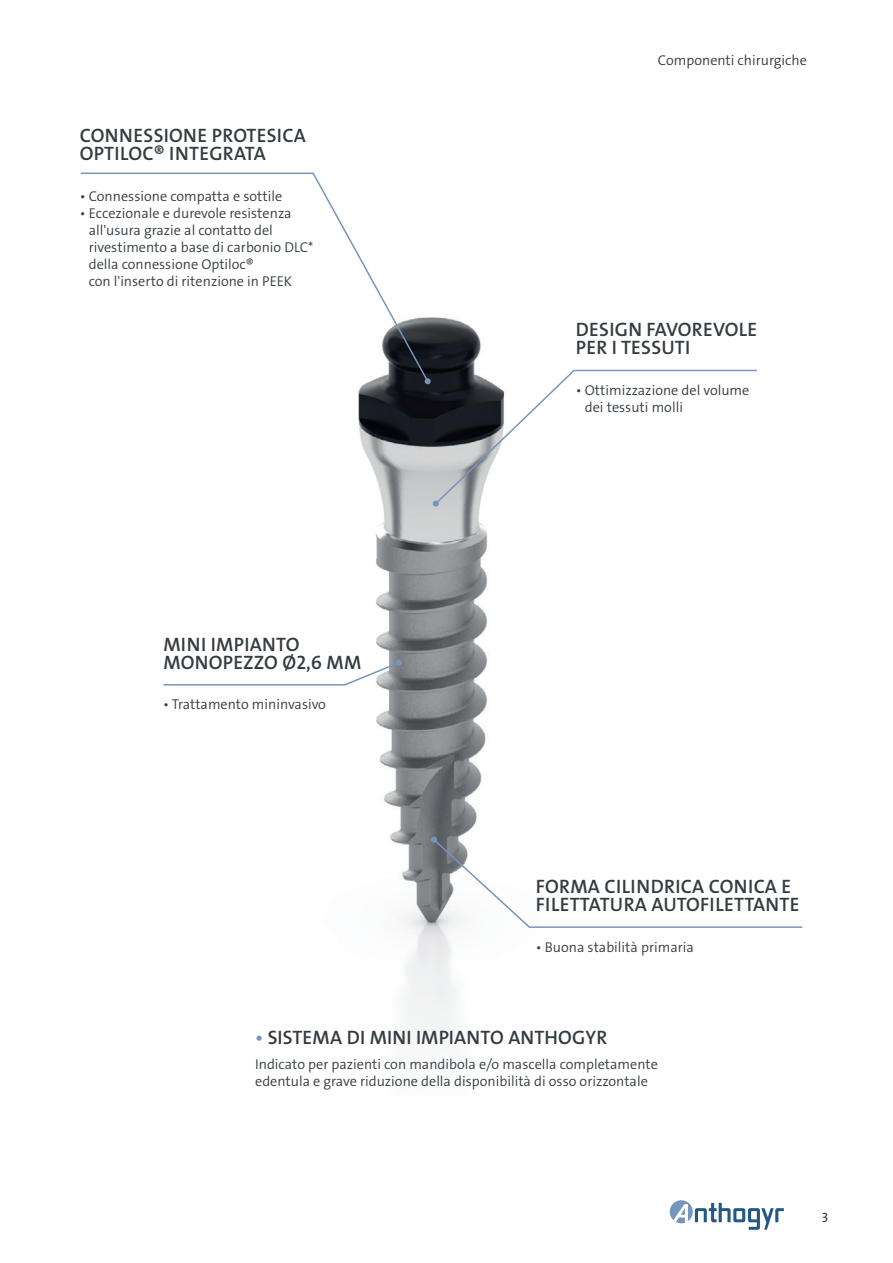
<style>
.page{position:relative;width:893px;height:1263px;background:#fff}
.page>*{position:absolute;margin:0;border:0;box-sizing:border-box;transform-origin:0 0}
.t1{font:19.5px/18px "The Sans LP6 Se Bld";letter-spacing:.015em;color:#353c41}
.t2{font:14.25px/17.1px "The Sans LP4 Se Lig";color:#353c41}
.t3{font:13.5px "The Sans LP5 Plain";color:#353c41}
.s1{color:#7695bc}
</style>
<div class="page">
<svg style="left:670px;top:1200px;width:114px;height:30px"></svg>
<img style="left:232px;top:172px;width:429px;height:870px">
<svg style="left:163px;top:660px;width:239px;height:25px"></svg>
<svg style="left:81px;top:173px;width:347px;height:209px"></svg>
<svg style="left:425px;top:370px;width:332px;height:137px"></svg>
<svg style="left:431px;top:837px;width:371px;height:91px"></svg>
<h1 class="t1" style="left:80px;top:127px;width:227px">CONNESSIONE PROTESICA<br>OPTILOC® INTEGRATA</h1>
<p class="t2" style="left:80px;top:187px;width:204px">• Connessione compatta e sottile</p>
<p class="t2" style="left:89px;top:204px;width:226px;text-indent:-9px">• Eccezionale e durevole resistenza all'usura grazie al contatto del rivestimento a base di carbonio DLC* della connessione Optiloc®<br>con l'inserto di ritenzione in PEEK</p>
<p class="t2" style="left:658px;top:52px;width:150px">Componenti chirurgiche</p>
<h1 class="t1" style="left:576px;top:321px;width:183px">DESIGN FAVOREVOLE<br>PER I TESSUTI</h1>
<p class="t2" style="left:585px;top:381px;width:166px;text-indent:-9px">• Ottimizzazione del volume dei tessuti molli</p>
<h1 class="t1" style="left:163px;top:635px;width:200px">MINI IMPIANTO<br>MONOPEZZO Ø2,6 MM</h1>
<p class="t2" style="left:163px;top:696px;width:164px">• Trattamento mininvasivo</p>
<h1 class="t1" style="left:536px;top:877px;width:265px">FORMA CILINDRICA CONICA E<br>FILETTATURA AUTOFILETTANTE</h1>
<p class="t2" style="left:536px;top:938px;width:160px">• Buona stabilità primaria</p>
<h1 class="t1" style="left:255px;top:1028px;width:354px"><span class="s1">•</span> SISTEMA DI MINI IMPIANTO ANTHOGYR</h1>
<p class="t2" style="left:255px;top:1056px;width:404px">Indicato per pazienti con mandibola e/o mascella completamente edentula e grave riduzione della disponibilità di osso orizzontale</p>
<p class="t3" style="left:822px;top:1208px;width:8px">3</p>
</div>
